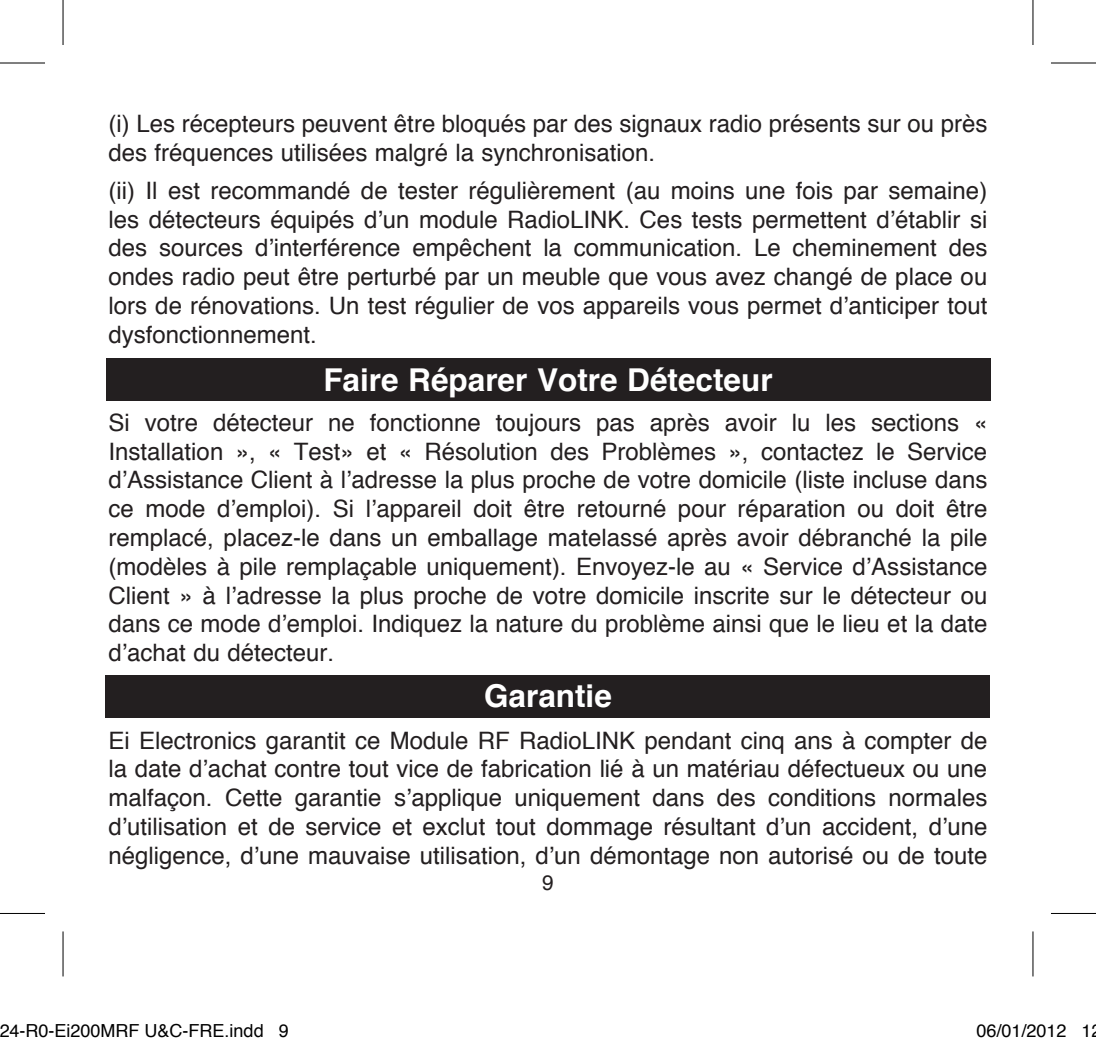
<style>
.page{position:relative;width:1096px;height:1046px;background:#fff}
.page>*{position:absolute;margin:0;border:0;box-sizing:border-box;transform-origin:0 0}
.t1{font:700 31.5px "Helvetica";color:#fff}
.t2{font:24px/28.8px "Helvetica";color:#231f20;text-align:justify}
.t3{font:21px "Helvetica";color:#231f20}
.t4{font:18px "Helvetica";color:#000}
</style>
<div class="page">
<div style="left:106px;top:359px;width:884px;height:42px;background:#231f20"></div>
<div style="left:106px;top:675px;width:884px;height:43px;background:#231f20"></div>
<hr style="left:0;top:62px;width:45px;height:2px;background:#000">
<hr style="left:1050px;top:62px;width:45px;height:2px;background:#000">
<hr style="left:0;top:913px;width:45px;height:1px;background:#000">
<hr style="left:1050px;top:913px;width:45px;height:1px;background:#000">
<hr style="left:62px;top:0;width:2px;height:45px;background:#000">
<hr style="left:62px;top:931px;width:2px;height:45px;background:#000">
<hr style="left:1032px;top:0;width:1px;height:45px;background:#000">
<hr style="left:1032px;top:931px;width:1px;height:45px;background:#000">
<p class="t2" style="left:109px;top:110px;width:880px">(i) Les récepteurs peuvent être bloqués par des signaux radio présents sur ou près des fréquences utilisées malgré la synchronisation.</p>
<p class="t2" style="left:109px;top:177px;width:880px">(ii) Il est recommandé de tester régulièrement (au moins une fois par semaine) les détecteurs équipés d’un module RadioLINK. Ces tests permettent d’établir si des sources d’interférence empêchent la communication. Le cheminement des ondes radio peut être perturbé par un meuble que vous avez changé de place ou lors de rénovations. Un test régulier de vos appareils vous permet d’anticiper tout dysfonctionnement.</p>
<h1 class="t1" style="left:323px;top:355px;width:451px">Faire Réparer Votre Détecteur</h1>
<p class="t2" style="left:109px;top:409px;width:880px">Si votre détecteur ne fonctionne toujours pas après avoir lu les sections « Installation », « Test» et « Résolution des Problèmes », contactez le Service d’Assistance Client à l’adresse la plus proche de votre domicile (liste incluse dans ce mode d’emploi). Si l’appareil doit être retourné pour réparation ou doit être remplacé, placez-le dans un emballage matelassé après avoir débranché la pile (modèles à pile remplaçable uniquement). Envoyez-le au « Service d’Assistance Client » à l’adresse la plus proche de votre domicile inscrite sur le détecteur ou dans ce mode d’emploi. Indiquez la nature du problème ainsi que le lieu et la date d’achat du détecteur.</p>
<h1 class="t1" style="left:484px;top:670px;width:129px">Garantie</h1>
<p class="t2" style="left:109px;top:726px;width:880px">Ei Electronics garantit ce Module RF RadioLINK pendant cinq ans à compter de la date d’achat contre tout vice de fabrication lié à un matériau défectueux ou une malfaçon. Cette garantie s’applique uniquement dans des conditions normales d’utilisation et de service et exclut tout dommage résultant d’un accident, d’une négligence, d’une mauvaise utilisation, d’un démontage non autorisé ou de toute</p>
<p class="t3" style="left:542px;top:866px;width:13px">9</p>
<p class="t4" style="left:0;top:1017px;width:291px">24-R0-Ei200MRF U&amp;C-FRE.indd 9</p>
<p class="t4" style="left:976px;top:1017px;width:117px">06/01/2012 1</p>
</div>
